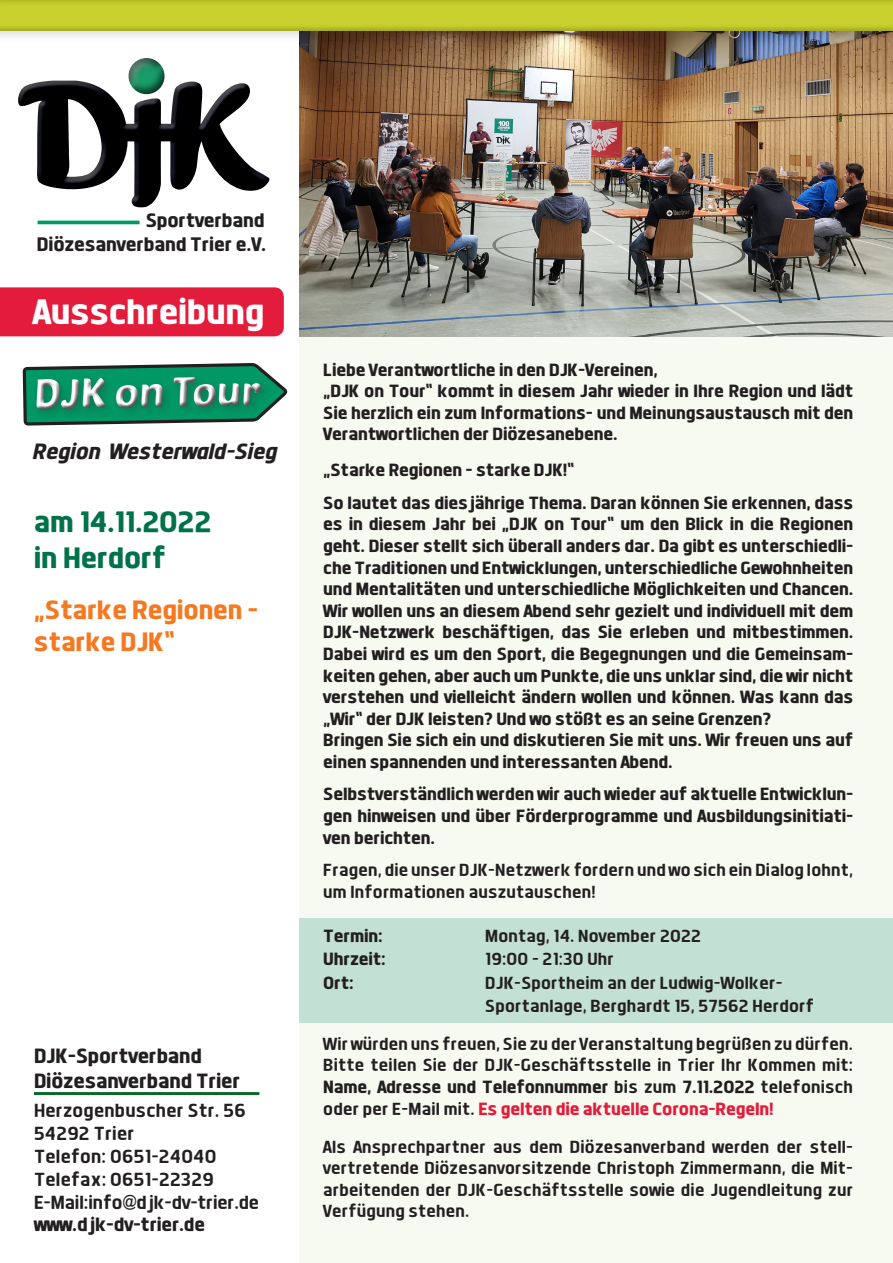
<style>
.page{position:relative;width:893px;height:1263px;background:#fff}
.page>*{position:absolute;margin:0;border:0;box-sizing:border-box;transform-origin:0 0}
.t1{font:40.95px "Poetsen One";color:#fff}
.Headline{font:700 36px "Dyno";color:#fff}
.Headline-2{font:700 30px/36px "Dyno";color:#007249}
.Headline-3{font:700 27px/32.4px "Dyno";color:#f47921}
.Sportverband{font:italic 700 22.5px "Dyno";color:#231f20}
.Headline_Unterstrich{font:700 21px "Dyno";color:#231f20}
.Subheadline_klein{font:700 21px "Dyno";color:#231f20}
.Diözesanverband{font:700 19.8px "Dyno";color:#231f20}
.Sportverband-2{font:700 19.8px "Dyno";color:#231f20}
.Fließtext{font:19.5px "Dyno";color:#231f20}
.Fließtext-2{font:19.5px "Dyno";letter-spacing:-.02em;color:#231f20}
.Fließtext-3{font:700 19.5px "Dyno";color:#231f20}
.Fliesstext{font:700 18px/21.6px "Dyno";color:#231f20;text-align:justify}
.Fliesstext-2{font:18px/21.6px "Dyno";color:#231f20;text-align:justify}
.s1{font-weight:700}
.s2{font-weight:700;color:#e41c3b}
</style>
<div class="page">
<div style="left:299px;top:20px;width:594px;height:1243px;background:#f7faf1"></div>
<img style="left:300px;top:50px;width:593px;height:286px">
<div style="left:0;top:0;width:893px;height:50px;background:#231f20;opacity:.14"></div>
<div style="left:0;top:0;width:893px;height:33px;background:#231f20;opacity:.75"></div>
<div style="left:0;top:287px;width:284px;height:49px;background:#e41c3b"></div>
<hr style="left:34px;top:1092px;width:225px;height:3px;background:#0d672b">
<div style="left:31px;top:372px;width:307px;height:93px;background:#231f20;opacity:.24"></div>
<svg style="left:24px;top:363px;width:289px;height:79px"></svg>
<hr style="left:38px;top:221px;width:102px;height:3px;background:#009864">
<img style="left:18px;top:81px;width:251px;height:126px">
<div style="left:126px;top:58px;width:39px;height:38px;background:#231f20;opacity:.75"></div>
<div style="left:299px;top:918px;width:594px;height:105px;background:#c2e0d3"></div>
<p class="Sportverband-2" style="left:146px;top:208px;width:120px">Sportverband</p>
<p class="Diözesanverband" style="left:37px;top:232px;width:231px">Diözesanverband Trier e.V.</p>
<p class="Headline" style="left:33px;top:289px;width:233px">Ausschreibung</p>
<h1 class="t1" style="left:34px;top:368px;width:229px;rotate:-1deg">DJK on Tour</h1>
<p class="Sportverband" style="left:32px;top:438px;width:246px">Region Westerwald-Sieg</p>
<p class="Headline-2" style="left:34px;top:502px;width:179px">am 14.11.2022 in Herdorf</p>
<p class="Headline-3" style="left:34px;top:593px;width:226px">„Starke Regionen - starke DJK“</p>
<p class="Subheadline_klein" style="left:34px;top:1043px;width:169px">DJK-Sportverband</p>
<p class="Headline_Unterstrich" style="left:34px;top:1068px;width:208px">Diözesanverband Trier</p>
<p class="Fließtext" style="left:34px;top:1098px;width:214px">Herzogenbuscher Str. 56</p>
<p class="Fließtext" style="left:34px;top:1121px;width:102px">54292 Trier</p>
<p class="Fließtext" style="left:34px;top:1144px;width:184px">Telefon: 0651-24040</p>
<p class="Fließtext" style="left:34px;top:1167px;width:181px">Telefax: 0651-22329</p>
<p class="Fließtext-2" style="left:34px;top:1190px;width:227px">E-Mail: info@djk-dv-trier.de</p>
<p class="Fließtext-3" style="left:34px;top:1213px;width:172px">www.djk-dv-trier.de</p>
<p class="Fliesstext" style="left:323px;top:358px;width:336px">Liebe Verantwortliche in den DJK-Vereinen,</p>
<p class="Fliesstext" style="left:323px;top:380px;width:531px">„DJK on Tour“ kommt in diesem Jahr wieder in Ihre Region und lädt Sie herzlich ein zum Informations- und Meinungsaustausch mit den Verantwortlichen der Diözesanebene.</p>
<p class="Fliesstext" style="left:323px;top:459px;width:253px">„Starke Regionen – starke DJK!“</p>
<p class="Fliesstext" style="left:323px;top:491px;width:531px">So lautet das diesjährige Thema. Daran können Sie erkennen, dass es in diesem Jahr bei „DJK on Tour“ um den Blick in die Regionen geht. Dieser stellt sich überall anders dar. Da gibt es unterschiedli&shy;che Traditionen und Entwicklungen, unterschiedliche Gewohnheiten und Mentalitäten und unterschiedliche Möglichkeiten und Chancen.<br>Wir wollen uns an diesem Abend sehr gezielt und individuell mit dem DJK-Netzwerk beschäftigen, das Sie erleben und mitbestimmen.<br>Dabei wird es um den Sport, die Begegnungen und die Gemeinsam&shy;keiten gehen, aber auch um Punkte, die uns unklar sind, die wir nicht verstehen und vielleicht ändern wollen und können. Was kann das „Wir“ der DJK leisten? Und wo stößt es an seine Grenzen?</p>
<p class="Fliesstext" style="left:323px;top:729px;width:531px">Bringen Sie sich ein und diskutieren Sie mit uns. Wir freuen uns auf einen spannenden und interessanten Abend.</p>
<p class="Fliesstext" style="left:323px;top:783px;width:531px">Selbstverständlich werden wir auch wieder auf aktuelle Entwicklun&shy;gen hinweisen und über Förderprogramme und Ausbildungsinitiati&shy;ven berichten.</p>
<p class="Fliesstext-2" style="left:323px;top:858px;width:531px">Fragen, die unser DJK-Netzwerk fordern und wo sich ein Dialog lohnt, um Informationen auszutauschen!</p>
<p class="Fliesstext" style="left:323px;top:925px;width:61px">Termin:</p>
<p class="Fliesstext-2" style="left:485px;top:925px;width:218px">Montag, 14. November 2022</p>
<p class="Fliesstext" style="left:323px;top:948px;width:64px">Uhrzeit:</p>
<p class="Fliesstext-2" style="left:485px;top:948px;width:130px">19:00 – 21:30 Uhr</p>
<p class="Fliesstext" style="left:323px;top:971px;width:32px">Ort:</p>
<p class="Fliesstext-2" style="left:485px;top:971px;width:299px">DJK-Sportheim an der Ludwig-Wolker-</p>
<p class="Fliesstext-2" style="left:485px;top:994px;width:330px">Sportanlage, Berghardt 15, 57562 Herdorf</p>
<p class="Fliesstext-2" style="left:323px;top:1032px;width:531px">Wir würden uns freuen, Sie zu der Veranstaltung begrüßen zu dürfen.<br>Bitte teilen Sie der DJK-Geschäftsstelle in Trier Ihr Kommen mit:<br><span class="s1">Name, Adresse und Telefonnummer</span> bis zum <span class="s1">7.11.2022</span> telefonisch oder per E-Mail mit. <span class="s2">Es gelten die aktuelle Corona-Regeln!</span></p>
<p class="Fliesstext-2" style="left:323px;top:1135px;width:531px">Als Ansprechpartner aus dem Diözesanverband werden der stell&shy;vertretende Diözesanvorsitzende Christoph Zimmermann, die Mit&shy;arbeitenden der DJK-Geschäftsstelle sowie die Jugendleitung zur Verfügung stehen.</p>
</div>
